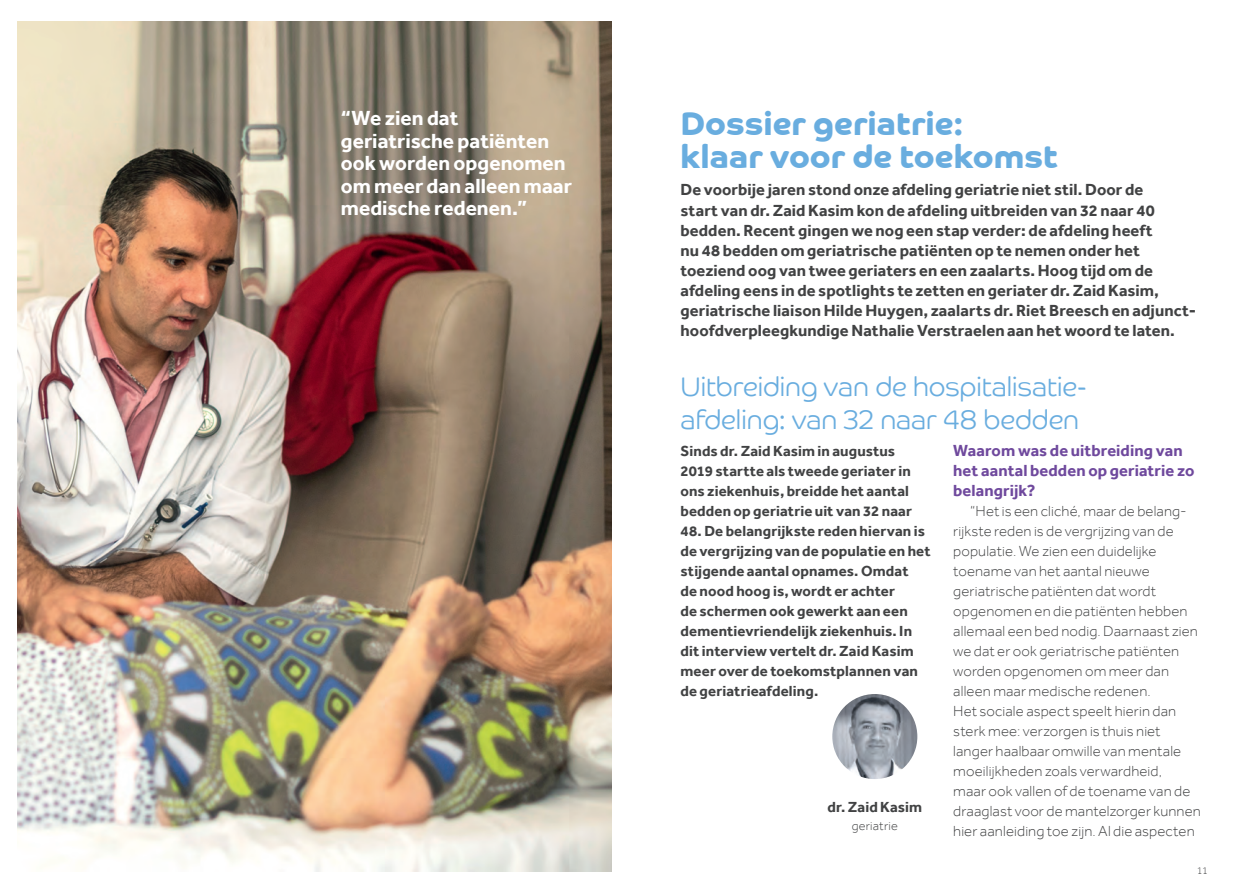
<style>
.page{position:relative;width:1259px;height:893px;background:#fff}
.page>*{position:absolute;margin:0;border:0;box-sizing:border-box;transform-origin:0 0}
.t1{font:700 33px/33px "Co Headline";color:#69addf}
.t2{font:300 27px/33px "Co Headline";color:#69addf}
.t3{font:700 21px/22.5px "Effra";color:#fff}
.t4{font:700 16.5px/20.1px "Effra";letter-spacing:.005em;color:#414243}
.t5{font:700 16.5px/20.1px "Effra";letter-spacing:.005em;color:#6f499d}
.t6{font:300 15px/20px "Effra";letter-spacing:.01em;color:#414243}
.t7{font:700 15px/20.1px "Effra";letter-spacing:.01em;color:#414243}
.t8{font:300 12.75px "Effra";letter-spacing:.015em;color:#414243}
.t9{font:300 10.5px "Effra";color:#414243}
</style>
<div class="page">
<img style="left:18px;top:21px;width:594px;height:851px">
<img style="left:832px;top:694px;width:85px;height:85px;border-radius:43px">
<h3 class="t3" style="left:341px;top:107px;width:233px">“We zien dat geriatrische patiënten ook worden opgenomen om meer dan alleen maar medische redenen.”</h3>
<h1 class="t1" style="left:680px;top:108px;width:379px">Dossier geriatrie:<br>klaar voor de toekomst</h1>
<p class="t4" style="left:680px;top:180px;width:517px">De voorbije jaren stond onze afdeling geriatrie niet stil. Door de<br>start van dr. Zaid Kasim kon de afdeling uitbreiden van 32 naar 40 bedden. Recent gingen we nog een stap verder: de afdeling heeft<br>nu 48 bedden om geriatrische patiënten op te nemen onder het toeziend oog van twee geriaters en een zaalarts. Hoog tijd om de afdeling eens in de spotlights te zetten en geriater dr. Zaid Kasim, geriatrische liaison Hilde Huygen, zaalarts dr. Riet Breesch en adjunct&shy;hoofdverpleegkundige Nathalie Verstraelen aan het woord te laten.</p>
<h2 class="t2" style="left:680px;top:370px;width:407px">Uitbreiding van de hospitalisatie&shy;afdeling: van 32 naar 48 bedden</h2>
<p class="t7" style="left:680px;top:440px;width:233px">Sinds dr. Zaid Kasim in augustus 2019 startte als tweede geriater in ons ziekenhuis, breidde het aantal bedden op geriatrie uit van 32 naar</p>
<p class="t7" style="left:680px;top:521px;width:252px">48. De belangrijkste reden hiervan is de vergrijzing van de populatie en het stijgende aantal opnames. Omdat<br>de nood hoog is, wordt er achter<br>de schermen ook gewerkt aan een dementievriendelijk ziekenhuis. In dit interview vertelt dr. Zaid Kasim meer over de toekomstplannen van de geriatrieafdeling.</p>
<p class="t7" style="left:827px;top:796px;width:96px">dr. Zaid Kasim</p>
<p class="t8" style="left:851px;top:818px;width:48px">geriatrie</p>
<p class="t5" style="left:953px;top:440px;width:243px">Waarom was de uitbreiding van het aantal bedden op geriatrie zo belangrijk?</p>
<p class="t6" style="left:953px;top:501px;width:249px;text-indent:17px">“Het is een cliché, maar de belang&shy;rijkste reden is de vergrijzing van de populatie. We zien een duidelijke toename van het aantal nieuwe geriatrische patiënten dat wordt opgenomen en die patiënten hebben allemaal een bed nodig. Daarnaast zien we dat er ook geriatrische patiënten worden opgenomen om meer dan alleen maar medische redenen.<br>Het sociale aspect speelt hierin dan sterk mee: verzorgen is thuis niet langer haalbaar omwille van mentale moeilijkheden zoals verwardheid,<br>maar ook vallen of de toename van de draaglast voor de mantelzorger kunnen hier aanleiding toe zijn. Al die aspecten</p>
<p class="t9" style="left:1197px;top:865px;width:12px">11</p>
</div>
